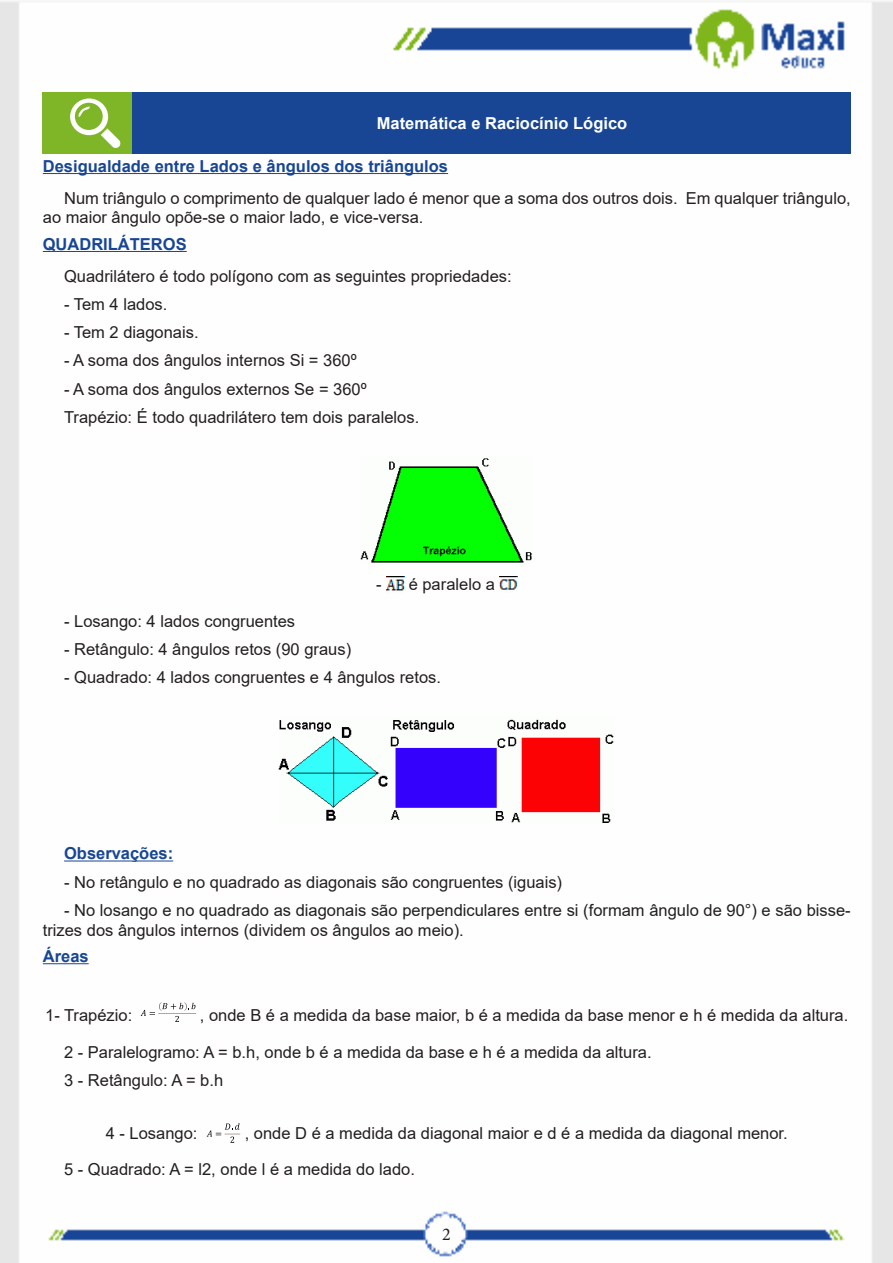
<style>
.page{position:relative;width:893px;height:1263px;background:#fff}
.page>*{position:absolute;margin:0;border:0;box-sizing:border-box;transform-origin:0 0}
.t1{font:18px "Minion Pro";color:#231f20}
.APOSTILA{font:16.5px/19.8px "Arial";color:#231f20}
.Centralizar{font:16.5px "Arial";color:#231f20}
.TITULO_DE_ASSUNTO__C{font:700 16.5px "Arial";color:#184695}
.Titulo{font:700 16.5px "Arial";color:#fff}
</style>
<div class="page">
<img style="left:0;top:1px;width:893px;height:1262px">
<hr style="left:43px;top:173px;width:405px;height:1px;background:#184695">
<hr style="left:43px;top:251px;width:144px;height:1px;background:#184695">
<hr style="left:64px;top:861px;width:109px;height:1px;background:#184695">
<hr style="left:43px;top:963px;width:46px;height:1px;background:#184695">
<div style="left:43px;top:92px;width:89px;height:62px;background:#7fb628"></div>
<div style="left:132px;top:92px;width:719px;height:62px;background:#184695"></div>
<svg style="left:70px;top:98px;width:51px;height:50px"></svg>
<img style="left:360px;top:457px;width:173px;height:108px">
<img style="left:386px;top:576px;width:18px;height:17px">
<img style="left:499px;top:576px;width:18px;height:17px">
<img style="left:279px;top:717px;width:336px;height:105px">
<svg style="left:141px;top:1002px;width:55px;height:20px"></svg>
<svg style="left:207px;top:1123px;width:33px;height:20px"></svg>
<p class="Titulo" style="left:377px;top:112px;width:252px">Matemática e Raciocínio Lógico</p>
<p class="TITULO_DE_ASSUNTO__C" style="left:43px;top:154px;width:407px">Desigualdade entre Lados e ângulos dos triângulos</p>
<p class="APOSTILA" style="left:43px;top:188px;width:809px;text-indent:21px">Num triângulo o comprimento de qualquer lado é menor que a soma dos outros dois. Em qualquer triângulo, ao maior ângulo opõe-se o maior lado, e vice-versa.</p>
<p class="TITULO_DE_ASSUNTO__C" style="left:43px;top:232px;width:145px">QUADRILÁTEROS</p>
<p class="APOSTILA" style="left:64px;top:266px;width:449px">Quadrilátero é todo polígono com as seguintes propriedades:</p>
<p class="APOSTILA" style="left:64px;top:294px;width:105px">- Tem 4 lados.</p>
<p class="APOSTILA" style="left:64px;top:322px;width:136px">- Tem 2 diagonais.</p>
<p class="APOSTILA" style="left:64px;top:351px;width:294px">- A soma dos ângulos internos Si = 360º</p>
<p class="APOSTILA" style="left:64px;top:379px;width:304px">- A soma dos ângulos externos Se = 360º</p>
<p class="APOSTILA" style="left:64px;top:407px;width:357px">Trapézio: É todo quadrilátero tem dois paralelos.</p>
<p class="Centralizar" style="left:376px;top:572px;width:120px">- é paralelo a</p>
<p class="APOSTILA" style="left:64px;top:611px;width:233px">- Losango: 4 lados congruentes</p>
<p class="APOSTILA" style="left:64px;top:639px;width:289px">- Retângulo: 4 ângulos retos (90 graus)</p>
<p class="APOSTILA" style="left:64px;top:667px;width:378px">- Quadrado: 4 lados congruentes e 4 ângulos retos.</p>
<p class="TITULO_DE_ASSUNTO__C" style="left:64px;top:842px;width:111px">Observações:</p>
<p class="APOSTILA" style="left:64px;top:872px;width:500px">- No retângulo e no quadrado as diagonais são congruentes (iguais)</p>
<p class="APOSTILA" style="left:43px;top:900px;width:809px;text-indent:21px">- No losango e no quadrado as diagonais são perpendiculares entre si (formam ângulo de 90°) e são bisse&shy;trizes dos ângulos internos (dividem os ângulos ao meio).</p>
<p class="TITULO_DE_ASSUNTO__C" style="left:43px;top:944px;width:47px">Áreas</p>
<p class="Centralizar" style="left:45px;top:1004px;width:89px">1- Trapézio:</p>
<p class="Centralizar" style="left:200px;top:1004px;width:650px">, onde B é a medida da base maior, b é a medida da base menor e h é medida da altura.</p>
<p class="APOSTILA" style="left:64px;top:1042px;width:589px">2 - Paralelogramo: A = b.h, onde b é a medida da base e h é a medida da altura.</p>
<p class="APOSTILA" style="left:64px;top:1070px;width:161px">3 - Retângulo: A = b.h</p>
<p class="Centralizar" style="left:106px;top:1121px;width:93px">4 - Losango:</p>
<p class="Centralizar" style="left:245px;top:1121px;width:545px">, onde D é a medida da diagonal maior e d é a medida da diagonal menor.</p>
<p class="APOSTILA" style="left:64px;top:1160px;width:352px">5 - Quadrado: A = l2, onde l é a medida do lado.</p>
<p class="t1" style="left:442px;top:1222px;width:10px">2</p>
</div>
